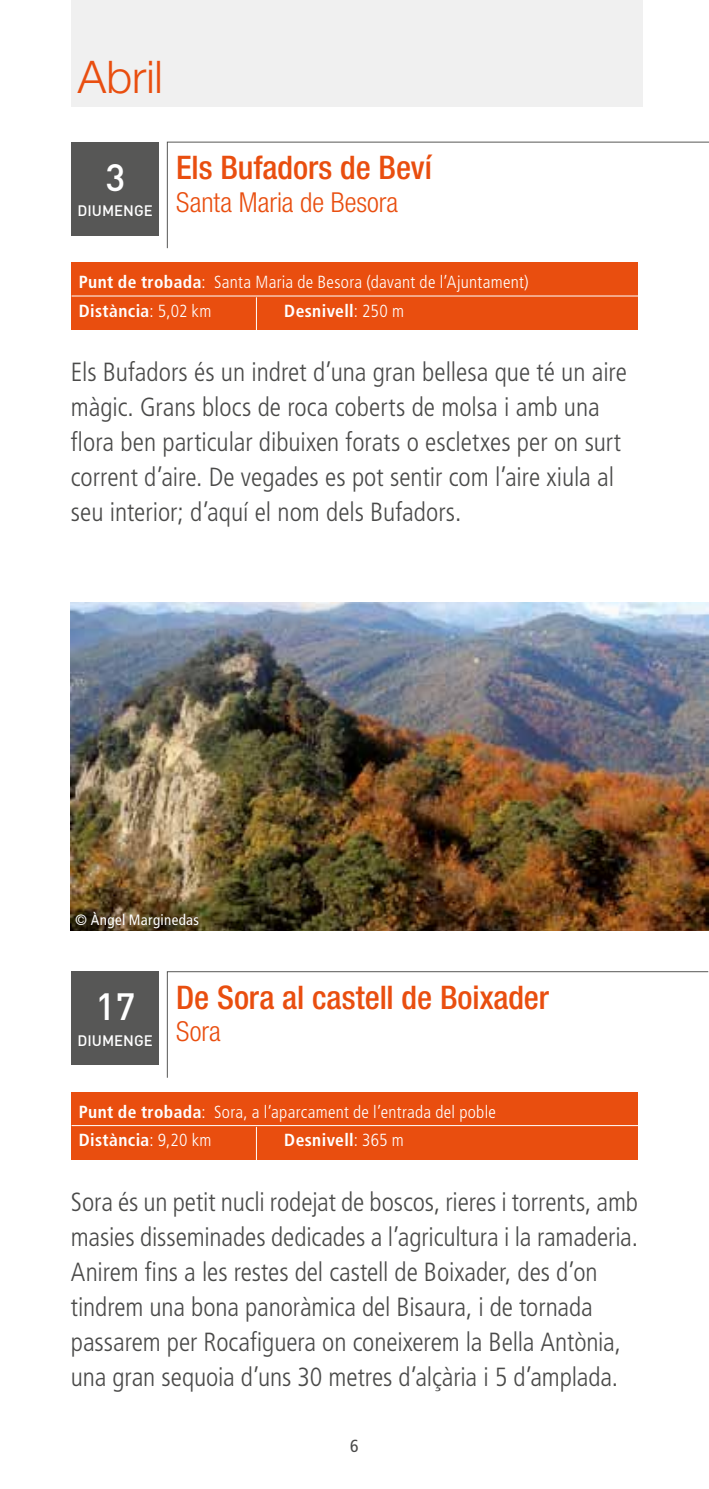
<style>
.page{position:relative;width:709px;height:1489px;background:#fff}
.page>*{position:absolute;margin:0;border:0;box-sizing:border-box;transform-origin:0 0}
.t1{font:300 45px "Helvetica Neue LT Std";color:#e94e0f}
.t2{font:500 37.5px "DIN";color:#fff}
.t3{font:500 condensed 32.5px "Helvetica Neue LT Std";letter-spacing:-.005em;color:#e94e0f}
.t4{font:300 condensed 27.5px "Helvetica Neue LT Std";color:#e94e0f}
.t5{font:300 condensed 26.25px/35px "Frutiger LT Std";letter-spacing:-.005em;color:#4a4a49}
.t6{font:300 condensed 17.5px/28.2px "Frutiger LT Std";letter-spacing:.015em;color:#fff}
.t7{font:700 condensed 17.5px "Frutiger LT Std";letter-spacing:.02em;color:#fff}
.t8{font:condensed 17.5px "Frutiger LT Std";color:#4a4a49}
.t9{font:500 15px "DIN";color:#fff}
.t10{font:condensed 15px "Frutiger LT Std";letter-spacing:.02em;color:#fff}
.s1{font-weight:700}
.s2{font-weight:300}
</style>
<div class="page">
<div style="left:71px;top:0;width:571px;height:107px;background:#f0f0f0"></div>
<div style="left:72px;top:262px;width:566px;height:68px;background:#e94e0f"></div>
<hr style="left:72px;top:295px;width:566px;height:1px;background:#fff">
<div style="left:72px;top:142px;width:87px;height:93px;background:#575756"></div>
<svg style="left:167px;top:141px;width:542px;height:108px"></svg>
<hr style="left:256px;top:297px;width:1px;height:36px;background:#fff">
<img style="left:71px;top:602px;width:637px;height:328px">
<div style="left:72px;top:1091px;width:566px;height:68px;background:#e94e0f"></div>
<hr style="left:72px;top:1124px;width:566px;height:1px;background:#fff">
<div style="left:72px;top:971px;width:87px;height:94px;background:#575756"></div>
<svg style="left:167px;top:971px;width:542px;height:107px"></svg>
<hr style="left:256px;top:1126px;width:1px;height:36px;background:#fff">
<h1 class="t1" style="left:78px;top:49px;width:86px">Abril</h1>
<h2 class="t2" style="left:106px;top:153px;width:21px">3</h2>
<p class="t9" style="left:77px;top:201px;width:77px">DIUMENGE</p>
<p class="t3" style="left:176px;top:148px;width:257px">Els Bufadors de Beví</p>
<p class="t4" style="left:176px;top:186px;width:223px">Santa Maria de Besora</p>
<p class="t6" style="left:79px;top:268px;width:451px"><span class="s1">Punt de trobada</span>: Santa Maria de Besora (davant de l’Ajuntament)<br><span class="s1">Distància</span>: 5,02 km</p>
<p class="t7" style="left:284px;top:300px;width:121px">Desnivell<span class="s2">: 250 m</span></p>
<p class="t5" style="left:71px;top:355px;width:557px">Els Bufadors és un indret d’una gran bellesa que té un aire màgic. Grans blocs de roca coberts de molsa i amb una flora ben particular dibuixen forats o escletxes per on surt corrent d’aire. De vegades es pot sentir com l’aire xiula al seu interior; d’aquí el nom dels Bufadors.</p>
<p class="t10" style="left:75px;top:910px;width:125px">© Àngel Marginedas</p>
<h2 class="t2" style="left:96px;top:982px;width:41px">17</h2>
<p class="t9" style="left:77px;top:1030px;width:77px">DIUMENGE</p>
<p class="t3" style="left:176px;top:977px;width:374px">De Sora al castell de Boixader</p>
<p class="t4" style="left:176px;top:1015px;width:46px">Sora</p>
<p class="t6" style="left:79px;top:1097px;width:419px"><span class="s1">Punt de trobada</span>: Sora, a l’aparcament de l’entrada del poble<br><span class="s1">Distància</span>: 9,20 km</p>
<p class="t7" style="left:284px;top:1129px;width:121px">Desnivell<span class="s2">: 365 m</span></p>
<p class="t5" style="left:71px;top:1184px;width:568px">Sora és un petit nucli rodejat de boscos, rieres i torrents, amb masies disseminades dedicades a l’agricultura i la ramaderia.<br>Anirem fins a les restes del castell de Boixader, des d’on tindrem una bona panoràmica del Bisaura, i de tornada passarem per Rocafiguera on coneixerem la Bella Antònia, una gran sequoia d’uns 30 metres d’alçària i 5 d’amplada.</p>
<p class="t8" style="left:350px;top:1435px;width:10px">6</p>
</div>
